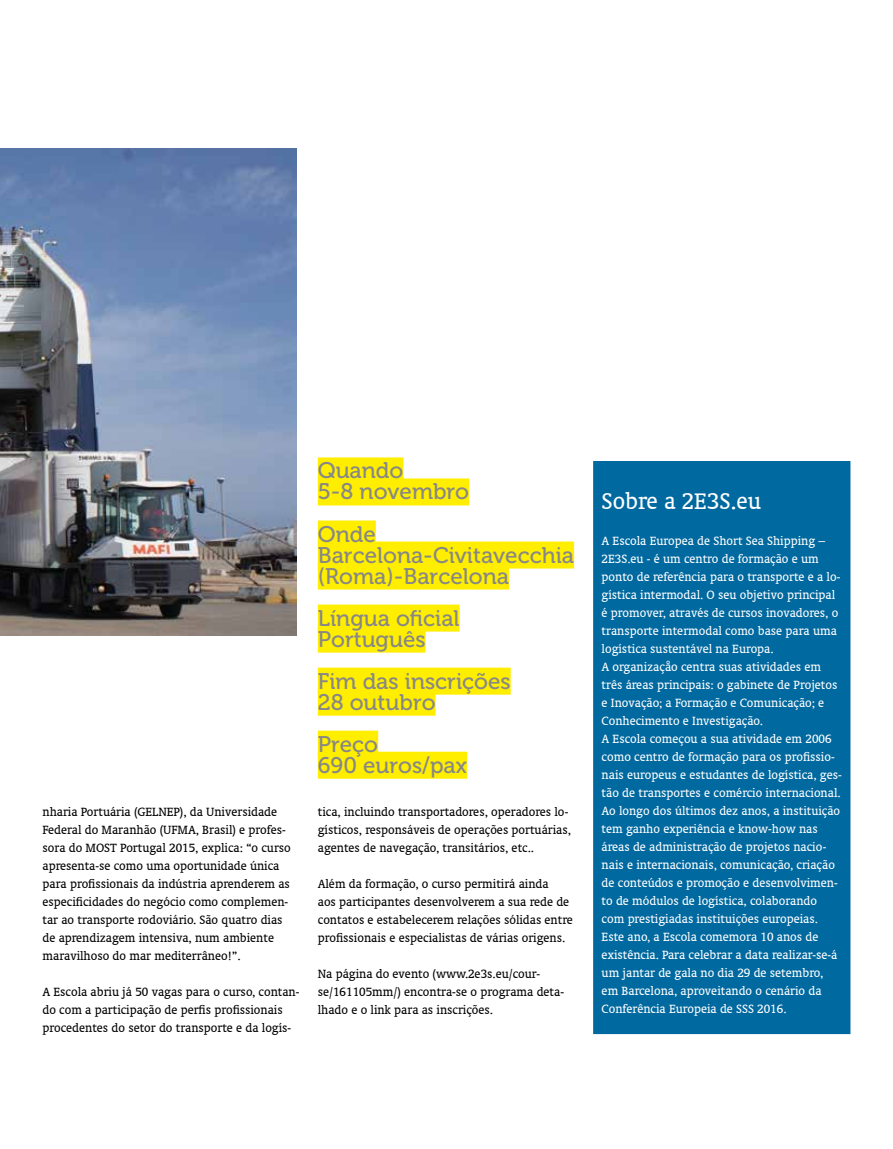
<style>
.page{position:relative;width:893px;height:1149px;background:#fff}
.page>*{position:absolute;margin:0;border:0;box-sizing:border-box;transform-origin:0 0}
.t1{font:25.5px "Oranda BT";color:#fff}
.t2{font:22.5px/21px "Museo 500";color:#878787}
.t3{font:13.5px/18px "Oranda BT";color:#fff}
.t4{font:13.5px/18px "Oranda BT";color:#000}
</style>
<div class="page">
<div style="left:318px;top:457px;width:85px;height:27px;background:#fe0"></div>
<div style="left:318px;top:478px;width:151px;height:27px;background:#fe0"></div>
<div style="left:318px;top:520px;width:58px;height:27px;background:#fe0"></div>
<div style="left:318px;top:541px;width:256px;height:27px;background:#fe0"></div>
<div style="left:318px;top:562px;width:191px;height:27px;background:#fe0"></div>
<div style="left:318px;top:604px;width:142px;height:27px;background:#fe0"></div>
<div style="left:318px;top:625px;width:108px;height:27px;background:#fe0"></div>
<div style="left:318px;top:667px;width:193px;height:27px;background:#fe0"></div>
<div style="left:318px;top:688px;width:118px;height:27px;background:#fe0"></div>
<div style="left:318px;top:730px;width:60px;height:27px;background:#fe0"></div>
<div style="left:318px;top:751px;width:149px;height:27px;background:#fe0"></div>
<img style="left:0;top:149px;width:296px;height:486px">
<div style="left:593px;top:461px;width:257px;height:572px;background:#0069a0;border:2px solid #0069a0"></div>
<p class="t4" style="left:43px;top:801px;width:250px">nharia Portuária (GELNEP), da Universidade Federal do Maranhão (UFMA, Brasil) e profes&shy;sora do MOST Portugal 2015, explica: “o curso apresenta-se como uma oportunidade única para profissionais da indústria aprenderem as especificidades do negócio como complemen&shy;tar ao transporte rodoviário. São quatro dias de aprendizagem intensiva, num ambiente maravilhoso do mar mediterrâneo!”.</p>
<p class="t4" style="left:43px;top:981px;width:258px">A Escola abriu já 50 vagas para o curso, contan&shy;do com a participação de perfis profissionais procedentes do setor do transporte e da logís-</p>
<h2 class="t2" style="left:318px;top:460px;width:153px">Quando<br>5-8 novembro</h2>
<h2 class="t2" style="left:318px;top:523px;width:258px">Onde<br>Barcelona-Civitavecchia (Roma)-Barcelona</h2>
<h2 class="t2" style="left:318px;top:607px;width:143px">Língua oficial<br>Português</h2>
<h2 class="t2" style="left:318px;top:670px;width:194px">Fim das inscrições<br>28 outubro</h2>
<h2 class="t2" style="left:318px;top:733px;width:151px">Preço<br>690 euros/pax</h2>
<p class="t4" style="left:318px;top:801px;width:255px">tica, incluindo transportadores, operadores lo&shy;gísticos, responsáveis de operações portuárias, agentes de navegação, transitários, etc..</p>
<p class="t4" style="left:318px;top:873px;width:256px">Além da formação, o curso permitirá ainda<br>aos participantes desenvolverem a sua rede de contatos e estabelecerem relações sólidas entre profissionais e especialistas de várias origens.</p>
<p class="t4" style="left:318px;top:963px;width:248px">Na página do evento (www.2e3s.eu/cour&shy;se/161105mm/) encontra-se o programa deta&shy;lhado e o link para as inscrições.</p>
<h1 class="t1" style="left:602px;top:486px;width:161px">Sobre a 2E3S.eu</h1>
<p class="t3" style="left:602px;top:531px;width:242px">A Escola Europea de Short Sea Shipping – 2E3S.eu - é um centro de formação e um ponto de referência para o transporte e a lo&shy;gística intermodal. O seu objetivo principal é promover, através de cursos inovadores, o transporte intermodal como base para uma logística sustentável na Europa.<br>A organizaçåo centra suas atividades em três áreas principais: o gabinete de Projetos e Inovação; a Formação e Comunicação; e Conhecimento e Investigação.<br>A Escola começou a sua atividade em 2006 como centro de formação para os profissio&shy;nais europeus e estudantes de logística, ges&shy;tão de transportes e comércio internacional.<br>Ao longo dos últimos dez anos, a instituição tem ganho experiência e know-how nas áreas de administração de projetos nacio&shy;nais e internacionais, comunicação, criação de conteúdos e promoção e desenvolvimen&shy;to de módulos de logística, colaborando com prestigiadas instituições europeias.<br>Este ano, a Escola comemora 10 anos de existência. Para celebrar a data realizar-se-á um jantar de gala no dia 29 de setembro, em Barcelona, aproveitando o cenário da Conferência Europeia de SSS 2016.</p>
</div>
